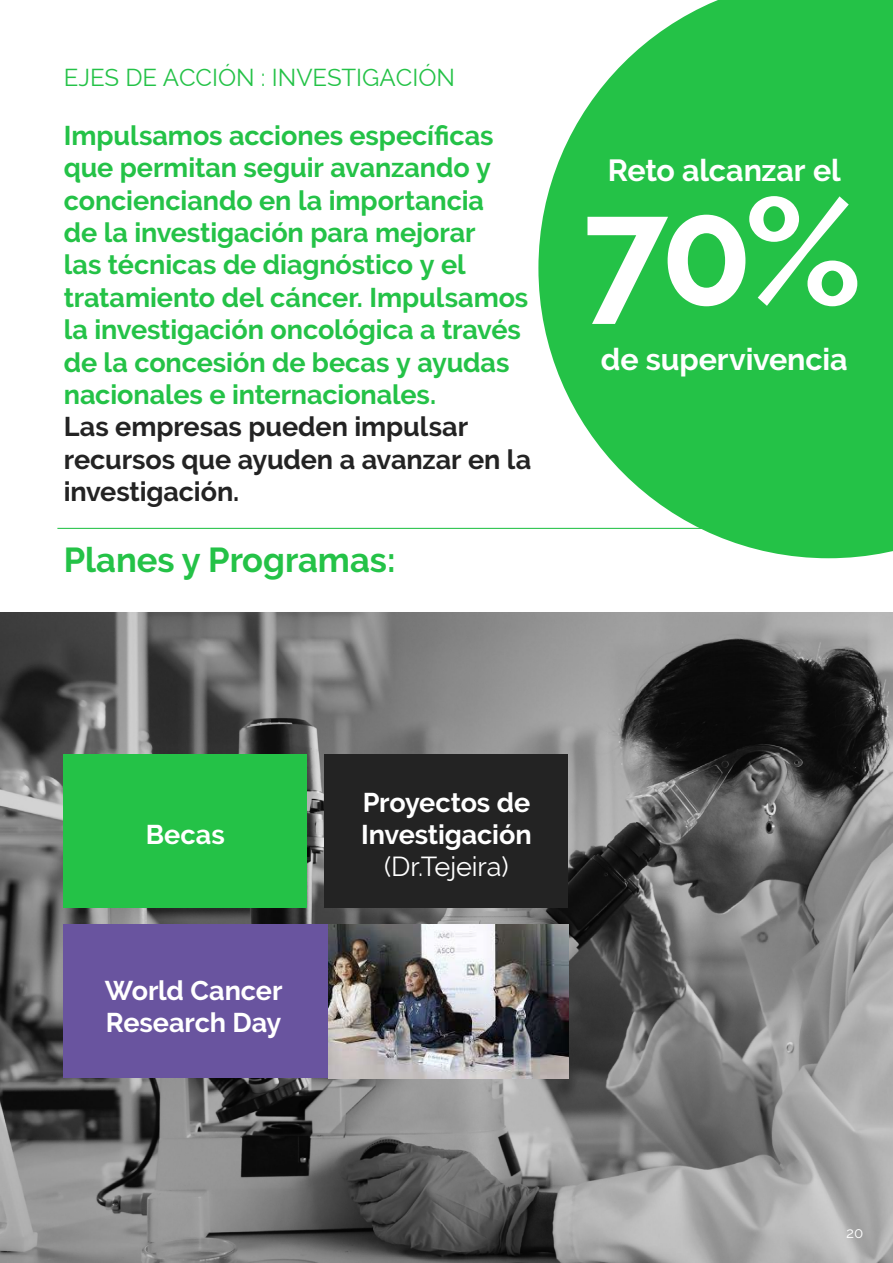
<style>
.page{position:relative;width:893px;height:1263px;background:#fff}
.page>*{position:absolute;margin:0;border:0;box-sizing:border-box;transform-origin:0 0}
.t1{font:700 150.9px "Raleway";color:#fff}
.t2{font:700 34.5px "Raleway";color:#24c247}
.t3{font:700 30.45px "Raleway";letter-spacing:-.005em;color:#fff}
.t4{font:700 27px/32.4px "Raleway";letter-spacing:-.005em;color:#24c247}
.t5{font:700 27px/32.4px "Raleway";letter-spacing:-.005em;color:#232323}
.t6{font:700 27px/32.4px "Raleway";letter-spacing:-.005em;color:#fff}
.t7{font:27px "Raleway";letter-spacing:-.005em;color:#fff}
.t8{font:24px "Raleway";color:#24c247}
.t9{font:15px "Raleway";color:#fff}
</style>
<div class="page">
<img style="left:0;top:613px;width:893px;height:650px">
<div style="left:64px;top:755px;width:243px;height:153px;background:#24c247"></div>
<div style="left:325px;top:755px;width:243px;height:153px;background:#232323"></div>
<div style="left:64px;top:925px;width:504px;height:153px;background:#69549f"></div>
<img style="left:328px;top:925px;width:240px;height:153px">
<hr style="left:57px;top:528px;width:766px;height:1px;background:#24c247">
<svg style="left:538px;top:0;width:355px;height:558px;fill:#24c247"></svg>
<p class="t8" style="left:64px;top:64px;width:393px">EJES DE ACCIÓN : INVESTIGACIÓN</p>
<p class="t4" style="left:64px;top:119px;width:466px">Impulsamos acciones específicas que permitan seguir avanzando y concienciando en la importancia<br>de la investigación para mejorar<br>las técnicas de diagnóstico y el tratamiento del cáncer. Impulsamos la investigación oncológica a través de la concesión de becas y ayudas nacionales e internacionales.</p>
<p class="t5" style="left:64px;top:411px;width:469px">Las empresas pueden impulsar recursos que ayuden a avanzar en la investigación.</p>
<p class="t2" style="left:64px;top:540px;width:333px">Planes y Programas:</p>
<p class="t3" style="left:608px;top:153px;width:235px">Reto alcanzar el</p>
<h1 class="t1" style="left:583px;top:165px;width:281px">70%</h1>
<p class="t3" style="left:601px;top:342px;width:248px">de supervivencia</p>
<p class="t6" style="left:146px;top:818px;width:80px">Becas</p>
<p class="t6" style="left:105px;top:974px;width:179px">World Cancer<br>Research Day</p>
<p class="t6" style="left:361px;top:786px;width:172px">●Proyectos de<br>Investigación</p>
<p class="t7" style="left:384px;top:851px;width:126px">(Dr.Tejeira)</p>
<p class="t9" style="left:846px;top:1224px;width:19px">20</p>
</div>
